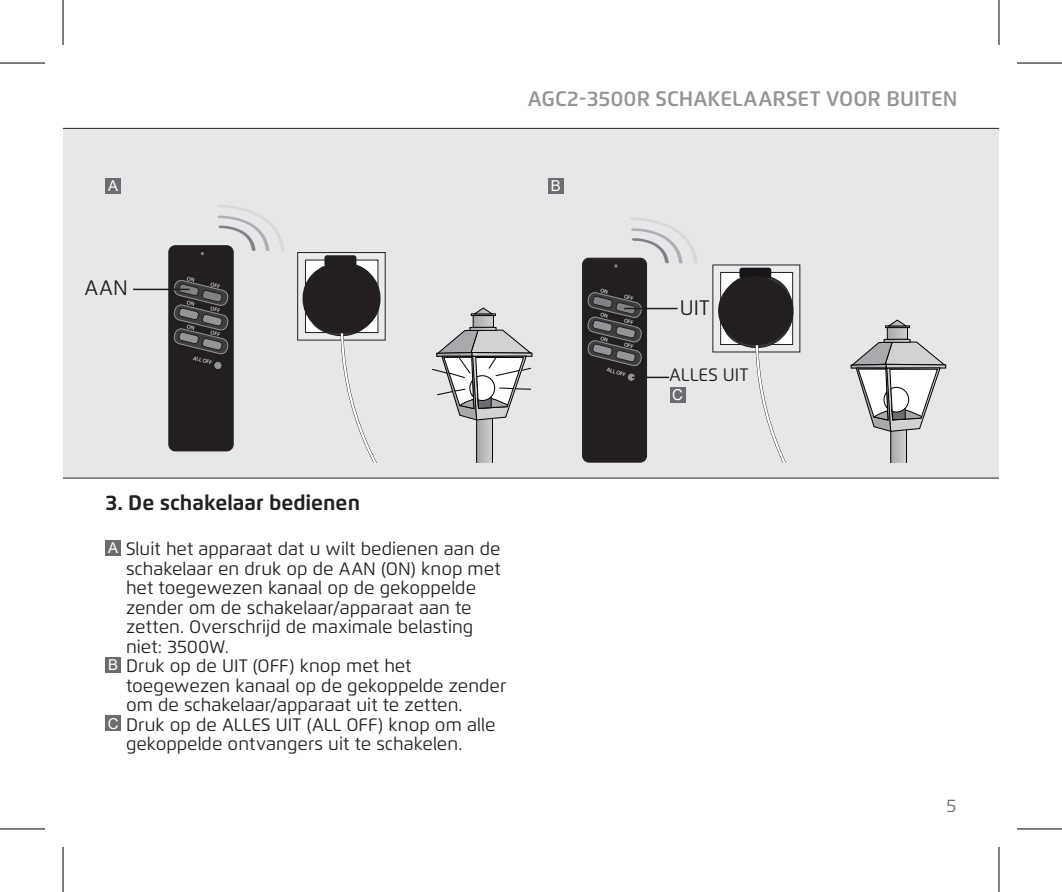
<style>
.page{position:relative;width:1062px;height:892px;background:#fff}
.page>*{position:absolute;margin:0;border:0;box-sizing:border-box;transform-origin:0 0}
.t1{font:600 21px "Flexo";color:#939598}
.Kopje_titel{font:700 21px "Flexo";color:#231f20}
.t2{font:21px "Flexo";letter-spacing:.005em;color:#231f20}
.t3{font:18px/19.5px "Flexo";color:#231f20}
.t4{font:18px "Flexo";color:#6c6d70}
.Kopje_titel-2{font:15px "Arial";color:#fff}
.t5{font:5.7px "Myriad Pro";color:#fff}
</style>
<div class="page">
<div style="left:63px;top:128px;width:935px;height:350px;background:#e6e7e9"></div>
<div style="left:169px;top:246px;width:64px;height:205px;background:#231f20;border-radius:6px"></div>
<div style="left:168px;top:245px;width:65px;height:206px;border:1px solid #231f20;border-radius:6px"></div>
<svg style="left:704px;top:259px;width:243px;height:203px;background:#cacacc"></svg>
<svg style="left:630px;top:217px;width:68px;height:47px;background:#dcdddf"></svg>
<div style="left:582px;top:258px;width:64px;height:204px;background:#231f20;border-radius:6px"></div>
<div style="left:582px;top:258px;width:64px;height:204px;border:1px solid #231f20;border-radius:6px"></div>
<svg style="left:614px;top:264px;width:4px;height:4px"></svg>
<div style="left:627px;top:373px;width:8px;height:8px;background:#939598;border-radius:50%"></div>
<div style="left:627px;top:373px;width:8px;height:8px;border:1px solid #231f20;border-radius:50%"></div>
<div style="left:106px;top:540px;width:15px;height:15px;background:#6c6d70"></div>
<div style="left:106px;top:657px;width:15px;height:15px;background:#6c6d70"></div>
<div style="left:106px;top:715px;width:15px;height:15px;background:#6c6d70"></div>
<div style="left:106px;top:178px;width:15px;height:15px;background:#6c6d70"></div>
<div style="left:548px;top:178px;width:15px;height:15px;background:#6c6d70"></div>
<div style="left:670px;top:387px;width:15px;height:15px;background:#6c6d70"></div>
<hr style="left:133px;top:288px;width:57px;height:2px;background:#231f20">
<hr style="left:624px;top:308px;width:53px;height:1px;background:#231f20">
<hr style="left:632px;top:376px;width:37px;height:2px;background:#231f20">
<svg style="left:0;top:829px;width:45px;height:1px"></svg>
<svg style="left:1017px;top:829px;width:44px;height:1px"></svg>
<hr style="left:0;top:62px;width:45px;height:2px;background:#000">
<hr style="left:1016px;top:62px;width:45px;height:2px;background:#000">
<hr style="left:0;top:828px;width:45px;height:1px;background:#000">
<hr style="left:1016px;top:828px;width:45px;height:1px;background:#000">
<hr style="left:62px;top:0;width:2px;height:45px;background:#000">
<hr style="left:62px;top:846px;width:2px;height:45px;background:#000">
<hr style="left:998px;top:0;width:1px;height:45px;background:#000">
<hr style="left:998px;top:846px;width:1px;height:45px;background:#000">
<svg style="left:173px;top:204px;width:360px;height:258px;background:#bebec0"></svg>
<svg style="left:587px;top:292px;width:55px;height:74px"></svg>
<p class="t1" style="left:528px;top:85px;width:431px">AGC2-3500R SCHAKELAARSET VOOR BUITEN</p>
<p class="Kopje_titel-2" style="left:108px;top:175px;width:12px">A</p>
<p class="Kopje_titel-2" style="left:550px;top:175px;width:12px">B</p>
<p class="t2" style="left:84px;top:275px;width:45px">AAN</p>
<p class="t5" style="left:194px;top:354px;width:21px;rotate:15deg">ALL OFF</p>
<p class="Kopje_titel" style="left:106px;top:490px;width:256px">3. De schakelaar bedienen</p>
<p class="Kopje_titel-2" style="left:108px;top:537px;width:12px">A</p>
<p class="t3" style="left:126px;top:539px;width:376px">Sluit het apparaat dat u wilt bedienen aan de schakelaar en druk op de AAN (ON) knop met het toegewezen kanaal op de gekoppelde zender om de schakelaar/apparaat aan te zetten. Overschrijd de maximale belasting niet: 3500W.</p>
<p class="Kopje_titel-2" style="left:108px;top:654px;width:12px">B</p>
<p class="t3" style="left:126px;top:656px;width:382px">Druk op de UIT (OFF) knop met het toegewezen kanaal op de gekoppelde zender om de schakelaar/apparaat uit te zetten.</p>
<p class="Kopje_titel-2" style="left:108px;top:713px;width:12px">C</p>
<p class="t3" style="left:126px;top:714px;width:371px">Druk op de ALLES UIT (ALL OFF) knop om alle gekoppelde ontvangers uit te schakelen.</p>
<p class="t5" style="left:608px;top:366px;width:21px;rotate:15deg">ALL OFF</p>
<p class="t2" style="left:679px;top:294px;width:32px">UIT</p>
<p class="t3" style="left:669px;top:365px;width:81px">ALLES UIT</p>
<p class="Kopje_titel-2" style="left:672px;top:384px;width:12px">C</p>
<p class="t4" style="left:946px;top:794px;width:11px">5</p>
</div>
